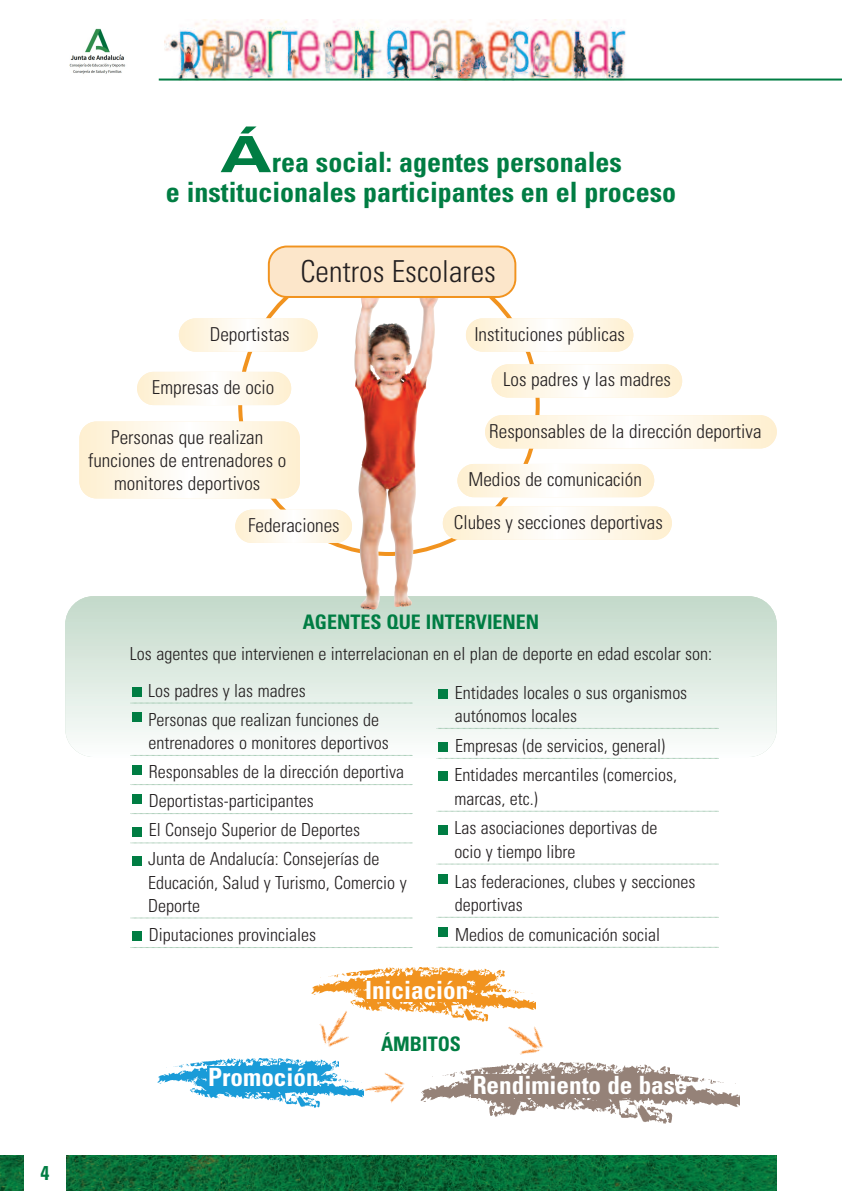
<style>
.page{position:relative;width:842px;height:1191px;background:#fff}
.page>*{position:absolute;margin:0;border:0;box-sizing:border-box;transform-origin:0 0}
.t1{font:300 condensed 30.2px "Univers";color:#231f20}
.t2{font:700 condensed 28px/30px "Univers";color:#007d43;text-align:center}
.t3{font:700 condensed 25.2px "Univers";color:#fff}
.t4{font:700 condensed 20px "Univers";color:#007d43}
.t5{font:300 condensed 19.2px/23px "Univers";color:#231f20;text-align:center}
.t6{font:300 condensed 18px/29.4px "Univers";color:#231f20}
.s1{font-weight:900;font-stretch:expanded;font-size:50px}
</style>
<div class="page">
<img style="left:0;top:1155px;width:777px;height:36px">
<div style="left:24px;top:1155px;width:41px;height:36px;background:#fff"></div>
<img style="left:164px;top:20px;width:465px;height:59px">
<div style="left:65px;top:596px;width:712px;height:161px;background:linear-gradient(to bottom,#c3d9c9,#fbfefc);border-radius:28px"></div>
<svg style="left:238px;top:261px;width:302px;height:295px"></svg>
<svg style="left:466px;top:318px;width:167px;height:34px"></svg>
<svg style="left:179px;top:318px;width:139px;height:34px"></svg>
<svg style="left:491px;top:364px;width:191px;height:33px"></svg>
<svg style="left:137px;top:372px;width:154px;height:33px"></svg>
<svg style="left:485px;top:415px;width:292px;height:33px"></svg>
<svg style="left:79px;top:421px;width:221px;height:77px"></svg>
<svg style="left:443px;top:506px;width:229px;height:34px"></svg>
<svg style="left:235px;top:510px;width:117px;height:33px"></svg>
<img style="left:312px;top:967px;width:192px;height:28px">
<img style="left:343px;top:983px;width:192px;height:38px">
<img style="left:158px;top:1058px;width:181px;height:26px">
<img style="left:182px;top:1073px;width:180px;height:34px">
<img style="left:421px;top:1062px;width:249px;height:40px">
<img style="left:462px;top:1069px;width:277px;height:54px">
<hr style="left:159px;top:79px;width:683px;height:2px;background:#007d43">
<svg style="left:457px;top:464px;width:197px;height:33px"></svg>
<svg style="left:130px;top:702px;width:283px;height:1px"></svg>
<svg style="left:130px;top:755px;width:283px;height:1px"></svg>
<svg style="left:130px;top:784px;width:283px;height:1px"></svg>
<svg style="left:130px;top:813px;width:283px;height:1px"></svg>
<svg style="left:130px;top:842px;width:283px;height:1px"></svg>
<svg style="left:130px;top:917px;width:283px;height:1px"></svg>
<svg style="left:130px;top:947px;width:283px;height:1px"></svg>
<svg style="left:437px;top:728px;width:282px;height:1px"></svg>
<svg style="left:437px;top:758px;width:282px;height:1px"></svg>
<svg style="left:437px;top:811px;width:282px;height:1px"></svg>
<svg style="left:437px;top:863px;width:282px;height:1px"></svg>
<svg style="left:437px;top:917px;width:282px;height:1px"></svg>
<svg style="left:437px;top:947px;width:282px;height:1px"></svg>
<div style="left:132px;top:931px;width:10px;height:10px;background:#007d43"></div>
<div style="left:439px;top:927px;width:9px;height:9px;background:#007d43"></div>
<div style="left:439px;top:874px;width:9px;height:9px;background:#007d43"></div>
<div style="left:439px;top:825px;width:9px;height:9px;background:#007d43"></div>
<div style="left:439px;top:771px;width:9px;height:10px;background:#007d43"></div>
<div style="left:439px;top:742px;width:9px;height:9px;background:#007d43"></div>
<div style="left:439px;top:689px;width:9px;height:9px;background:#007d43"></div>
<div style="left:132px;top:856px;width:10px;height:9px;background:#007d43"></div>
<div style="left:132px;top:827px;width:10px;height:9px;background:#007d43"></div>
<div style="left:132px;top:794px;width:10px;height:9px;background:#007d43"></div>
<div style="left:132px;top:765px;width:10px;height:9px;background:#007d43"></div>
<div style="left:132px;top:712px;width:10px;height:10px;background:#007d43"></div>
<div style="left:132px;top:687px;width:10px;height:10px;background:#007d43"></div>
<img style="left:500px;top:1011px;width:44px;height:44px">
<img style="left:319px;top:1003px;width:43px;height:44px">
<img style="left:362px;top:1072px;width:43px;height:31px">
<div style="left:367px;top:978px;width:100px;height:24px;background:#f1931f"></div>
<div style="left:471px;top:1074px;width:203px;height:23px;background:#958278"></div>
<div style="left:207px;top:1066px;width:108px;height:25px;background:#199bd8"></div>
<img style="left:370px;top:298px;width:70px;height:311px">
<svg style="left:268px;top:245px;width:248px;height:53px;background:#fbdfbd"></svg>
<img style="left:69px;top:28px;width:57px;height:46px">
<p class="t4" style="left:40px;top:1165px;width:10px">4</p>
<h2 class="t2" style="left:166px;top:149px;width:512px"><span class="s1">Á</span>rea social: agentes personales<br>e institucionales participantes en el proceso</h2>
<h1 class="t1" style="left:300px;top:260px;width:197px">Centros Escolares</h1>
<p class="t5" style="left:210px;top:324px;width:81px">Deportistas</p>
<p class="t5" style="left:152px;top:377px;width:124px">Empresas de ocio</p>
<p class="t5" style="left:474px;top:324px;width:152px">Instituciones públicas</p>
<p class="t5" style="left:503px;top:370px;width:169px">Los padres y las madres</p>
<p class="t5" style="left:88px;top:427px;width:200px">Personas que realizan funciones de entrenadores o monitores deportivos</p>
<p class="t5" style="left:489px;top:421px;width:274px">Responsables de la dirección deportiva</p>
<p class="t5" style="left:248px;top:515px;width:93px">Federaciones</p>
<p class="t5" style="left:468px;top:469px;width:175px">Medios de comunicación</p>
<p class="t5" style="left:454px;top:512px;width:210px">Clubes y secciones deportivas</p>
<p class="t4" style="left:303px;top:615px;width:238px">AGENTES QUE INTERVIENEN</p>
<p class="t6" style="left:148px;top:637px;width:565px;line-height:37px;text-indent:-18px">Los agentes que intervienen e interrelacionan en el plan de deporte en edad escolar son:<br>Los padres y las madres</p>
<p class="t6" style="left:149px;top:709px;width:242px;line-height:23.4px">Personas que realizan funciones de entrenadores o monitores deportivos</p>
<p class="t6" style="left:148px;top:759px;width:258px">Responsables de la dirección deportiva Deportistas-participantes<br>El Consejo Superior de Deportes<br>Junta de Andalucía: Consejerías de</p>
<p class="t6" style="left:148px;top:872px;width:260px;line-height:23.4px">Educación, Salud y Turismo, Comercio y<br>Deporte</p>
<p class="t6" style="left:149px;top:921px;width:169px">Diputaciones provinciales</p>
<p class="t6" style="left:455px;top:682px;width:234px;line-height:23.8px">Entidades locales o sus organismos autónomos locales</p>
<p class="t6" style="left:454px;top:732px;width:224px">Empresas (de servicios, general)<br>Entidades mercantiles (comercios,</p>
<p class="t6" style="left:454px;top:785px;width:205px">marcas, etc.)<br>Las asociaciones deportivas de</p>
<p class="t6" style="left:454px;top:838px;width:242px">ocio y tiempo libre<br>Las federaciones, clubes y secciones</p>
<p class="t6" style="left:455px;top:891px;width:207px">deportivas<br>Medios de comunicación social</p>
<h3 class="t3" style="left:365px;top:980px;width:105px">Iniciación</h3>
<h3 class="t3" style="left:208px;top:1068px;width:112px">Promoción</h3>
<p class="t4" style="left:381px;top:1036px;width:81px">ÁMBITOS</p>
<h3 class="t3" style="left:473px;top:1076px;width:216px">Rendimiento de base</h3>
</div>
